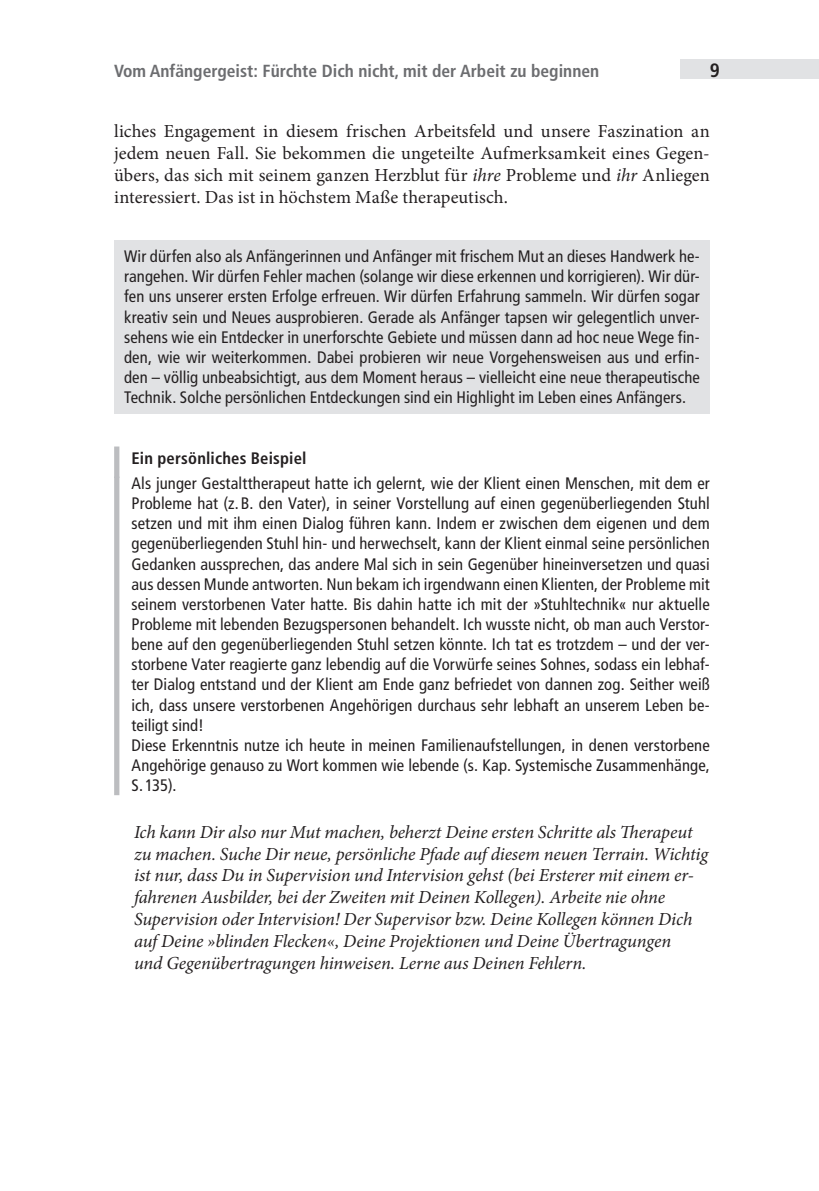
<style>
.page{position:relative;width:819px;height:1191px;background:#fff}
.page>*{position:absolute;margin:0;border:0;box-sizing:border-box;transform-origin:0 0}
.t1{font:700 condensed 19.25px "Frutiger LT Pro";color:#231f20}
.Brief_GT_stumpf_LZ_v{font:italic 18.38px/21.9px "Minion Pro";letter-spacing:-.005em;color:#231f20}
.GT{font:18.38px/21.9px "Minion Pro";letter-spacing:.005em;color:#231f20;text-align:justify}
.t2{font:700 condensed 17.5px "Frutiger LT Pro";color:#6c6d70}
.Fallbeispiel_GT_sans{font:condensed 16.62px/20.1px "Frutiger LT Pro";letter-spacing:.01em;color:#231f20;text-align:justify}
.Box_GT_sans_serif_me{font:condensed 16.62px/20.1px "Frutiger LT Pro";letter-spacing:.01em;color:#231f20;text-align:justify}
.Fallbeispiel_U2_sub{font:700 condensed 16.62px "Frutiger LT Pro";letter-spacing:.01em;color:#231f20}
.s1{font-style:italic}
</style>
<div class="page">
<div style="left:680px;top:60px;width:139px;height:19px;background:#e1e2e4"></div>
<div style="left:114px;top:446px;width:5px;height:32px;background:#bcbdc0"></div>
<div style="left:114px;top:476px;width:5px;height:319px;background:#bcbdc0"></div>
<div style="left:114px;top:240px;width:595px;height:173px;background:#e1e2e4"></div>
<p class="t2" style="left:114px;top:61px;width:486px">Vom Anfängergeist: Fürchte Dich nicht, mit der Arbeit zu beginnen</p>
<p class="t1" style="left:709px;top:59px;width:12px">9</p>
<p class="GT" style="left:114px;top:121px;width:597px">liches Engagement in diesem frischen Arbeitsfeld und unsere Faszination an jedem neuen Fall. Sie bekommen die ungeteilte Aufmerksamkeit eines Gegen&shy;übers, das sich mit seinem ganzen Herzblut für <span class="s1">ihre</span> Probleme und <span class="s1">ihr</span> Anliegen interessiert. Das ist in höchstem Maße therapeutisch.</p>
<p class="Box_GT_sans_serif_me" style="left:124px;top:246px;width:577px">Wir dürfen also als Anfängerinnen und Anfänger mit frischem Mut an dieses Handwerk he&shy;rangehen. Wir dürfen Fehler machen (solange wir diese erkennen und korrigieren). Wir dür&shy;fen uns unserer ersten Erfolge erfreuen. Wir dürfen Erfahrung sammeln. Wir dürfen sogar kreativ sein und Neues ausprobieren. Gerade als Anfänger tapsen wir gelegentlich unver&shy;sehens wie ein Entdecker in unerforschte Gebiete und müssen dann ad hoc neue Wege fin&shy;den, wie wir weiterkommen. Dabei probieren wir neue Vorgehensweisen aus und erfin&shy;den – völlig unbeabsichtigt, aus dem Moment heraus – vielleicht eine neue therapeutische Technik. Solche persönlichen Entdeckungen sind ein Highlight im Leben eines Anfängers.</p>
<p class="Fallbeispiel_U2_sub" style="left:131px;top:448px;width:176px">Ein persönliches Beispiel</p>
<p class="Fallbeispiel_GT_sans" style="left:131px;top:473px;width:579px">Als junger Gestalttherapeut hatte ich gelernt, wie der Klient einen Menschen, mit dem er Probleme hat (z. B. den Vater), in seiner Vorstellung auf einen gegenüberliegenden Stuhl setzen und mit ihm einen Dialog führen kann. Indem er zwischen dem eigenen und dem gegenüberliegenden Stuhl hin- und herwechselt, kann der Klient einmal seine persönlichen Gedanken aussprechen, das andere Mal sich in sein Gegenüber hineinversetzen und quasi aus dessen Munde antworten. Nun bekam ich irgendwann einen Klienten, der Probleme mit seinem verstorbenen Vater hatte. Bis dahin hatte ich mit der »Stuhltechnik« nur aktuelle Probleme mit lebenden Bezugspersonen behandelt. Ich wusste nicht, ob man auch Verstor&shy;bene auf den gegenüberliegenden Stuhl setzen könnte. Ich tat es trotzdem – und der ver&shy;storbene Vater reagierte ganz lebendig auf die Vorwürfe seines Sohnes, sodass ein lebhaf&shy;ter Dialog entstand und der Klient am Ende ganz befriedet von dannen zog. Seither weiß ich, dass unsere verstorbenen Angehörigen durchaus sehr lebhaft an unserem Leben be&shy;teiligt sind!</p>
<p class="Fallbeispiel_GT_sans" style="left:131px;top:735px;width:579px">Diese Erkenntnis nutze ich heute in meinen Familienaufstellungen, in denen verstorbene Angehörige genauso zu Wort kommen wie lebende (s. Kap. Systemische Zusammenhänge, S. 135).</p>
<p class="Brief_GT_stumpf_LZ_v" style="left:134px;top:821px;width:575px">Ich kann Dir also nur Mut machen, beherzt Deine ersten Schritte als Therapeut zu machen. Suche Dir neue, persönliche Pfade auf diesem neuen Terrain. Wichtig ist nur, dass Du in Supervision und Intervision gehst (bei Ersterer mit einem er&shy;fahrenen Ausbilder, bei der Zweiten mit Deinen Kollegen). Arbeite nie ohne Supervision oder Intervision! Der Supervisor bzw. Deine Kollegen können Dich auf Deine »blinden Flecken«, Deine Projektionen und Deine Übertragungen<br>und Gegenübertragungen hinweisen. Lerne aus Deinen Fehlern.</p>
</div>
